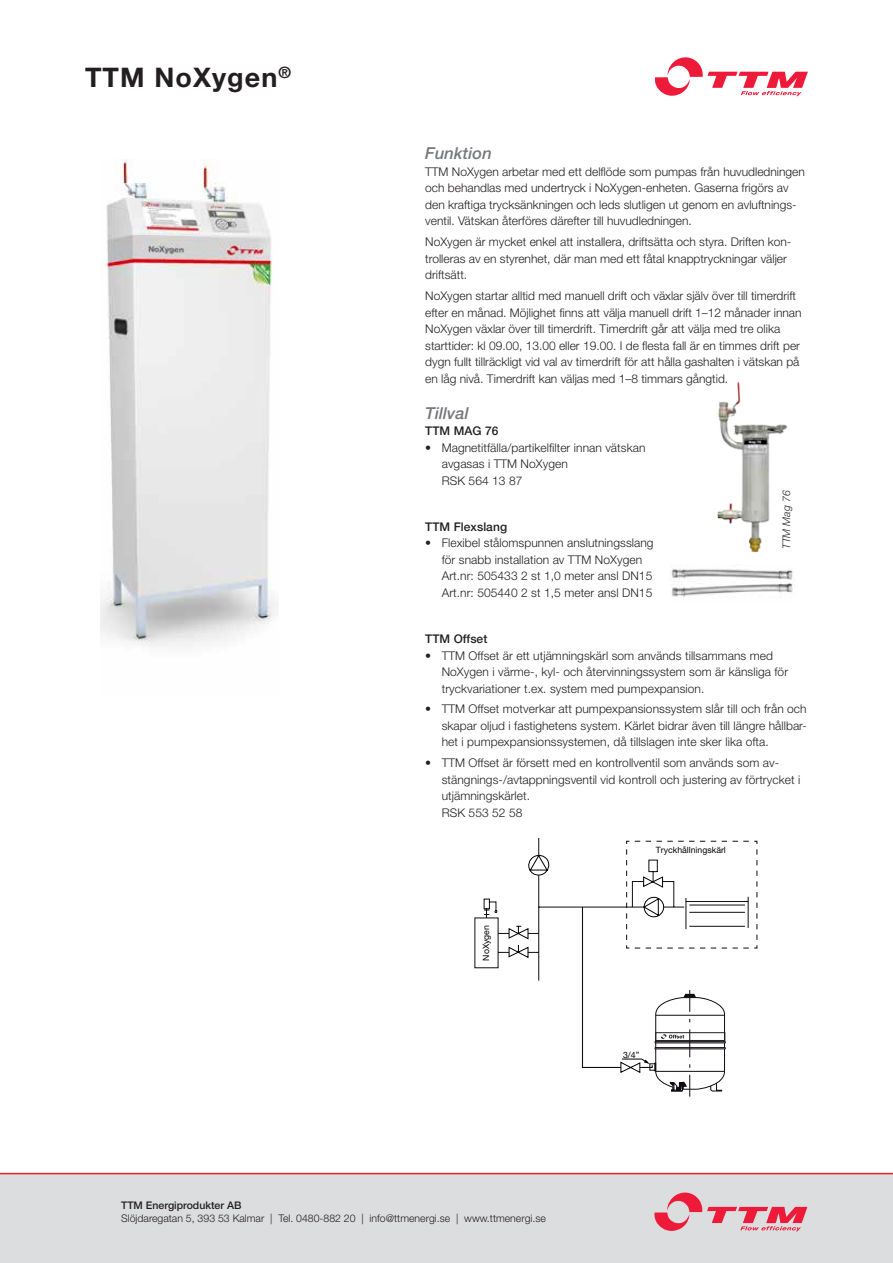
<style>
.page{position:relative;width:893px;height:1263px;background:#fff}
.page>*{position:absolute;margin:0;border:0;box-sizing:border-box;transform-origin:0 0}
.t1{font:700 27px "Helvetica Neue LT Pro";letter-spacing:.04em;color:#231f20}
.t2{font:italic 500 16.5px "Helvetica Neue LT Pro";letter-spacing:.005em;color:#76787b}
.t3{font:300 12px/16.5px "Helvetica Neue LT Pro";color:#231f20}
.t4{font:500 12px "Helvetica Neue LT Pro";letter-spacing:.005em;color:#231f20}
.t5{font:300 10.5px "Helvetica Neue LT Pro";color:#231f20}
.t6{font:500 10.5px "Helvetica Neue LT Pro";color:#231f20}
.t7{font:italic 300 10.5px "Helvetica Neue LT Pro";color:#231f20}
.t8{font:8.7px "Helvetica Neue LT Pro";color:#000}
</style>
<div class="page">
<div style="left:0;top:1174px;width:893px;height:89px;background:#dcdddf"></div>
<hr style="left:0;top:1173px;width:893px;height:1px;background:#ee1d23">
<svg style="left:654px;top:1192px;width:153px;height:39px"></svg>
<svg style="left:655px;top:57px;width:153px;height:39px"></svg>
<svg style="left:475px;top:838px;width:283px;height:259px"></svg>
<img style="left:670px;top:568px;width:123px;height:29px">
<img style="left:717px;top:382px;width:70px;height:171px">
<img style="left:100px;top:159px;width:178px;height:488px">
<h1 class="t1" style="left:85px;top:61px;width:207px">TTM NoXygen<sup>®</sup></h1>
<h2 class="t2" style="left:425px;top:144px;width:68px">Funktion</h2>
<p class="t3" style="left:425px;top:163px;width:381px">TTM NoXygen arbetar med ett delflöde som pumpas från huvudledningen och behandlas med undertryck i NoXygen-enheten. Gaserna frigörs av den kraftiga trycksänkningen och leds slutligen ut genom en avluftnings&shy;ventil. Vätskan återföres därefter till huvudledningen.</p>
<p class="t3" style="left:425px;top:233px;width:368px">NoXygen är mycket enkel att installera, driftsätta och styra. Driften kon&shy;trolleras av en styrenhet, där man med ett fåtal knapptryckningar väljer driftsätt.</p>
<p class="t3" style="left:425px;top:287px;width:378px">NoXygen startar alltid med manuell drift och växlar själv över till timerdrift efter en månad. Möjlighet finns att välja manuell drift 1–12 månader innan NoXygen växlar över till timerdrift. Timerdrift går att välja med tre olika starttider: kl 09.00, 13.00 eller 19.00. I de flesta fall är en timmes drift per dygn fullt tillräckligt vid val av timerdrift för att hålla gashalten i vätskan på en låg nivå. Timerdrift kan väljas med 1–8 timmars gångtid.</p>
<h2 class="t2" style="left:425px;top:403px;width:45px">Tillval</h2>
<p class="t4" style="left:425px;top:424px;width:75px">TTM MAG 76</p>
<p class="t3" style="left:442px;top:439px;width:205px;text-indent:-16px">• Magnetitfälla/partikelfilter innan vätskan avgasas i TTM NoXygen<br>RSK 564 13 87</p>
<p class="t4" style="left:425px;top:519px;width:83px">TTM Flexslang</p>
<p class="t3" style="left:442px;top:534px;width:213px;text-indent:-16px">• Flexibel stålomspunnen anslutningsslang för snabb installation av TTM NoXygen Art.nr: 505433 2 st 1,0 meter ansl DN15<br>Art.nr: 505440 2 st 1,5 meter ansl DN15</p>
<p class="t4" style="left:425px;top:632px;width:64px">TTM Offset</p>
<p class="t3" style="left:442px;top:647px;width:348px;text-indent:-16px">• TTM Offset är ett utjämningskärl som används tillsammans med<br>NoXygen i värme-, kyl- och återvinningssystem som är känsliga för tryckvariationer t.ex. system med pumpexpansion.</p>
<p class="t3" style="left:442px;top:700px;width:367px;text-align:justify;text-indent:-16px">• TTM Offset motverkar att pumpexpansionssystem slår till och från och skapar oljud i fastighetens system. Kärlet bidrar även till längre hållbar&shy;het i pumpexpansionssystemen, då tillslagen inte sker lika ofta.</p>
<p class="t3" style="left:442px;top:754px;width:360px;text-indent:-16px">• TTM Offset är försett med en kontrollventil som används som av&shy;stängnings-/avtappningsventil vid kontroll och justering av förtrycket i utjämningskärlet.<br>RSK 553 52 58</p>
<p class="t8" style="left:656px;top:844px;width:72px">Tryckhållningskärl</p>
<p class="t7" style="left:780px;top:549px;width:60px;rotate:-90deg">TTM Mag 76</p>
<p class="t8" style="left:481px;top:961px;width:37px;rotate:-90deg">NoXygen</p>
<p class="t8" style="left:623px;top:1050px;width:18px">3/4”</p>
<p class="t6" style="left:121px;top:1199px;width:122px">TTM Energiprodukter AB</p>
<p class="t5" style="left:121px;top:1212px;width:426px">Slöjdaregatan 5, 393 53 Kalmar | Tel. 0480-882 20 | info@ttmenergi.se | www.ttmenergi.se</p>
</div>
